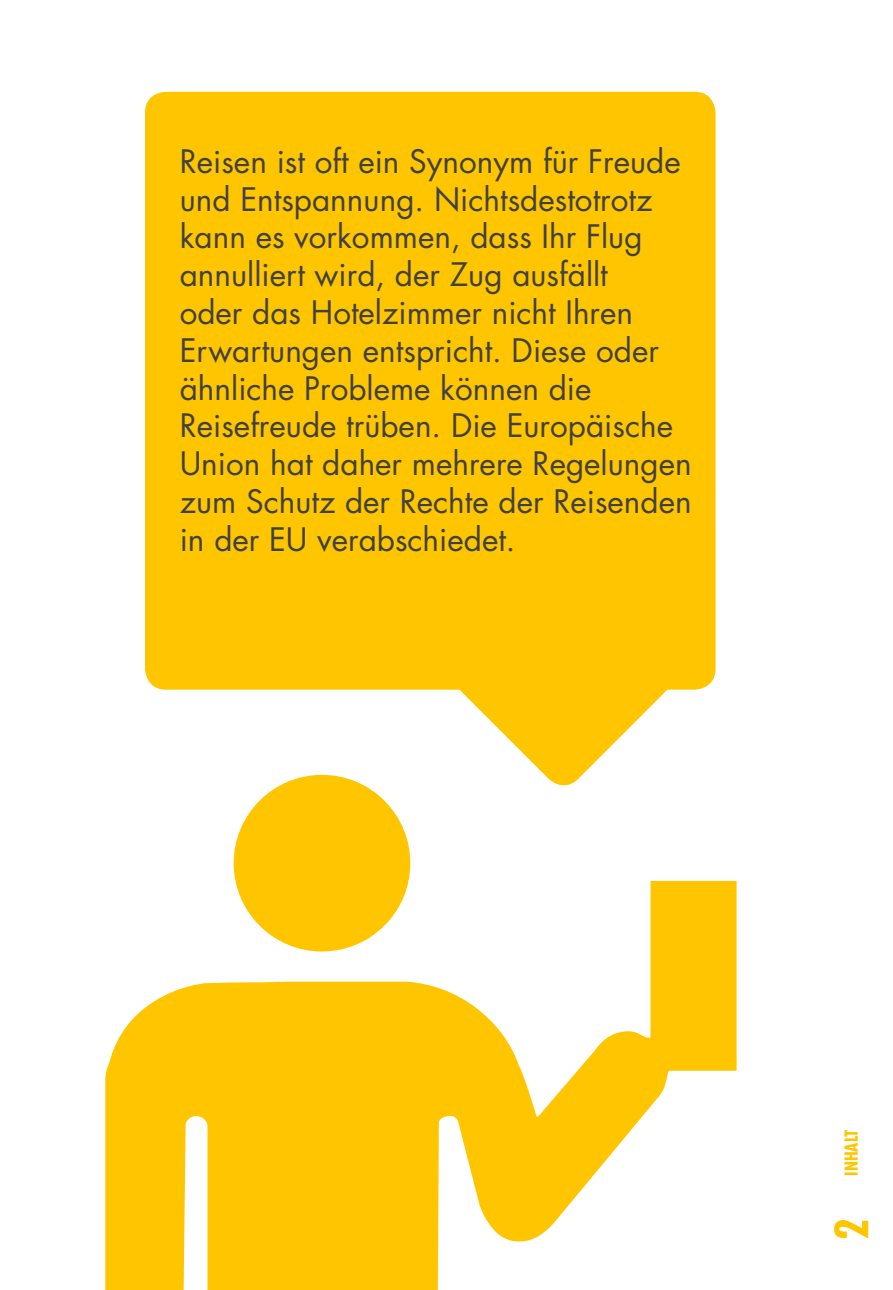
<style>
.page{position:relative;width:893px;height:1290px;background:#fff}
.page>*{position:absolute;margin:0;border:0;box-sizing:border-box;transform-origin:0 0}
.t1{font:700 condensed 43.75px "Futura";color:#ffc600}
.t2{font:31.5px/37.8px "Futura";color:#414042}
.t3{font:700 condensed 17.5px "Futura";color:#ffc600}
</style>
<div class="page">
<div style="left:234px;top:775px;width:176px;height:176px;background:#ffc600;border-radius:50%"></div>
<svg style="left:105px;top:881px;width:632px;height:409px;fill:#ffc600"></svg>
<div style="left:145px;top:92px;width:570px;height:598px;background:#ffc600;border-radius:21px"></div>
<svg style="left:434px;top:689px;width:239px;height:97px"></svg>
<p class="t2" style="left:180px;top:142px;width:514px">Reisen ist oft ein Synonym für Freude und Entspannung. Nichtsdestotrotz kann es vorkommen, dass Ihr Flug annulliert wird, der Zug ausfällt<br>oder das Hotelzimmer nicht Ihren Erwartungen entspricht. Diese oder ähnliche Probleme können die Reisefreude trüben. Die Europäische Union hat daher mehrere Regelungen zum Schutz der Rechte der Reisenden in der EU verabschiedet.</p>
<p class="t3" style="left:840px;top:1176px;width:48px;rotate:-90deg">INHALT</p>
<h1 class="t1" style="left:824px;top:1240px;width:23px;rotate:-90deg">2</h1>
</div>
